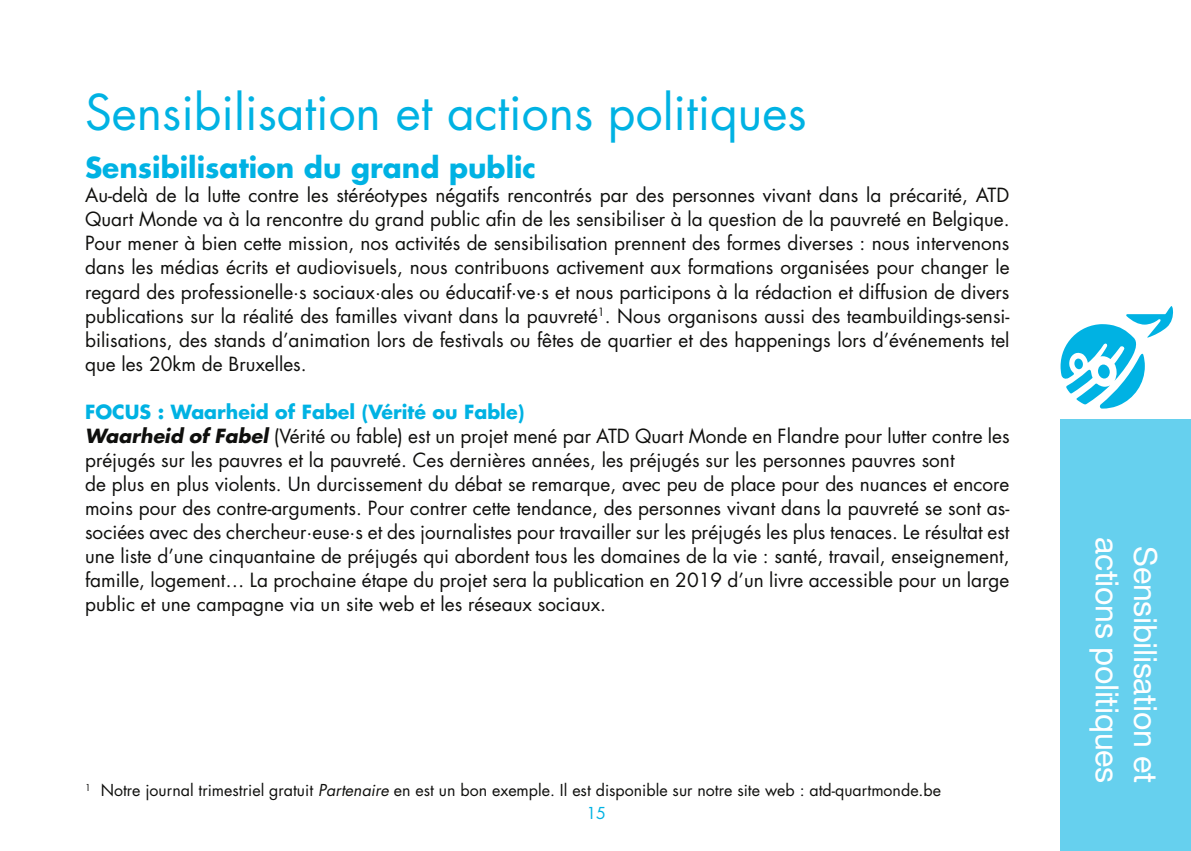
<style>
.page{position:relative;width:1191px;height:851px;background:#fff}
.page>*{position:absolute;margin:0;border:0;box-sizing:border-box;transform-origin:0 0}
.t1{font:48px "Futura Std";color:#00b2e3}
.t2{font:32px/38.4px "Helvetica Neue LT Std";letter-spacing:-.01em;color:#fff}
.t3{font:700 28px "Futura Std";color:#00b2e3}
.t4{font:19px/24px "Futura Std";color:#0f0f0d;text-align:justify}
.t5{font:16px/22.6px "Futura Std";color:#0f0f0d}
.s1{font-weight:700;color:#00b2e3}
.s2{font-weight:700;font-style:italic}
.s3{font-style:italic}
.s4{color:#00b2e3}
</style>
<div class="page">
<div style="left:1060px;top:420px;width:131px;height:430px;background:#66d0ee"></div>
<svg style="left:1060px;top:306px;width:113px;height:102px"></svg>
<svg style="left:1074px;top:358px;width:9px;height:11px"></svg>
<h1 class="t1" style="left:85px;top:82px;width:723px">Sensibilisation et actions politiques</h1>
<h3 class="t3" style="left:85px;top:149px;width:452px">Sensibilisation du grand public</h3>
<p class="t4" style="left:85px;top:184px;width:926px">Au-delà de la lutte contre les stéréotypes négatifs rencontrés par des personnes vivant dans la précarité, ATD Quart Monde va à la rencontre du grand public afin de les sensibiliser à la question de la pauvreté en Belgique.<br>Pour mener à bien cette mission, nos activités de sensibilisation prennent des formes diverses : nous intervenons dans les médias écrits et audiovisuels, nous contribuons activement aux formations organisées pour changer le regard des professionelle·s sociaux·ales ou éducatif·ve·s et nous participons à la rédaction et diffusion de divers publications sur la réalité des familles vivant dans la pauvreté<sup>1</sup>. Nous organisons aussi des teambuildings-sensi&shy;bilisations, des stands d’animation lors de festivals ou fêtes de quartier et des happenings lors d’événements tel que les 20km de Bruxelles.</p>
<p class="t4" style="left:85px;top:400px;width:926px;text-align:left"><span class="s1">FOCUS : Waarheid of Fabel (Vérité ou Fable)<br></span><span class="s2">Waarheid of Fabel</span> (Vérité ou fable) est un projet mené par ATD Quart Monde en Flandre pour lutter contre les préjugés sur les pauvres et la pauvreté. Ces dernières années, les préjugés sur les personnes pauvres sont<br>de plus en plus violents. Un durcissement du débat se remarque, avec peu de place pour des nuances et encore moins pour des contre-arguments. Pour contrer cette tendance, des personnes vivant dans la pauvreté se sont as&shy;sociées avec des chercheur·euse·s et des journalistes pour travailler sur les préjugés les plus tenaces. Le résultat est une liste d’une cinquantaine de préjugés qui abordent tous les domaines de la vie : santé, travail, enseignement, famille, logement… La prochaine étape du projet sera la publication en 2019 d’un livre accessible pour un large public et une campagne via un site web et les réseaux sociaux.</p>
<p class="t5" style="left:586px;top:779px;width:356px;text-indent:-501px"><sup>1</sup> Notre journal trimestriel gratuit <span class="s3">Partenaire</span> en est un bon exemple. Il est disponible sur notre site web : atd-quartmonde.be<br><span class="s4">15</span></p>
<h2 class="t2" style="left:1165px;top:537px;width:247px;rotate:90deg">Sensibilisation et actions politiques</h2>
</div>
